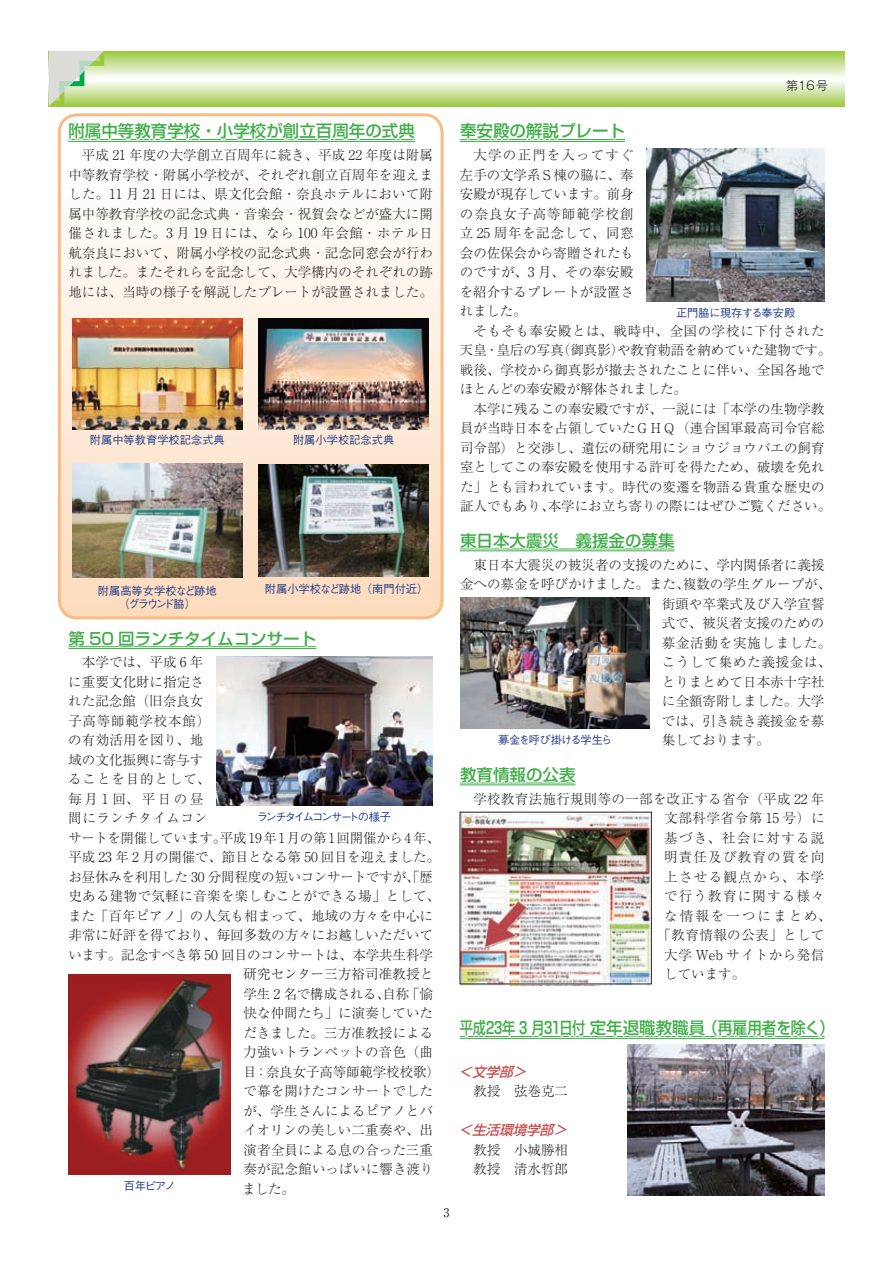
<style>
.page{position:relative;width:893px;height:1263px;background:#fff}
.page>*{position:absolute;margin:0;border:0;box-sizing:border-box;transform-origin:0 0}
.t1{font:500 16.5px "Shin Go Pr 5";color:#40ae49}
.t2{font:500 16.5px "Shin Go Pr 5";color:#40ae49;scale:.8 1}
.t3{font:300 13.5px/19.5px "Ryumin Pr 5";color:#231f20;text-align:justify}
.t4{font:300 13.5px "Ryumin Pr 5";letter-spacing:-.02em;color:#231f20}
.t5{font:300 13.5px/19.5px "Ryumin Pro";letter-spacing:-.01em;color:#231f20;text-align:justify}
.t6{font:300 13.5px "Ryumin Pr 5";letter-spacing:.055em;color:#231f20}
.t7{font:300 13.5px "Ryumin Pr 5";letter-spacing:.02em;color:#231f20}
.t8{font:300 13.5px "Ryumin Pr 5";letter-spacing:.025em;color:#231f20}
.t9{font:300 13.5px "Ryumin Pr 5";letter-spacing:.035em;color:#231f20}
.t10{font:300 13.5px "Ryumin Pr 5";letter-spacing:.095em;color:#231f20}
.t11{font:300 13.5px "Ryumin Pr 5";letter-spacing:.085em;color:#231f20}
.t12{font:italic 500 13.5px "Shin Go Pr 5";color:#c74e4f}
.t13{font:300 13.5px "Ryumin Pr 5";letter-spacing:.045em;color:#231f20}
.t14{font:300 13.5px "Ryumin Pr 5";letter-spacing:.04em;color:#231f20}
.t15{font:300 13.5px "Ryumin Pr 5";letter-spacing:.15em;color:#231f20}
.t16{font:300 13.5px "Ryumin Pr 5";letter-spacing:.065em;color:#231f20}
.t17{font:300 13.5px "Ryumin Pr 5";letter-spacing:.2em;color:#231f20}
.t18{font:300 12px "Gothic MB101 Pro";color:#231f20}
.t19{font:12px "Ryumin Pr 5";color:#231f20}
.t20{font:500 11.25px "Gothic BBB Pr 6";color:#253f8e}
.t21{font:500 11.25px/13.5px "Gothic BBB Pr 6";letter-spacing:-.07em;color:#253f8e;text-align:center}
.t22{font:500 11.25px "Gothic BBB Pr 6";letter-spacing:-.15em;color:#253f8e}
.t23{font:500 11.25px "Gothic BBB Pr 6";letter-spacing:-.02em;color:#253f8e}
.t24{font:500 11.25px "Gothic BBB Pr 6";letter-spacing:-.1em;color:#253f8e}
.s1{font-family:"Ryumin Pr 5"}
.s2{font-family:"Ryumin Pro"}
</style>
<div class="page">
<svg style="left:59px;top:117px;width:381px;height:501px"></svg>
<div style="left:58px;top:113px;width:386px;height:506px;border:3px solid #fbbb85;border-radius:18px"></div>
<svg style="left:104px;top:51px;width:740px;height:55px"></svg>
<svg style="left:49px;top:51px;width:55px;height:55px"></svg>
<hr style="left:68px;top:646px;width:248px;height:1px;background:#40ae49">
<hr style="left:68px;top:648px;width:248px;height:1px;background:#40ae49">
<svg style="left:68px;top:646px;width:216px;height:2px"></svg>
<svg style="left:303px;top:646px;width:14px;height:1px"></svg>
<hr style="left:460px;top:549px;width:214px;height:1px;background:#40ae49">
<hr style="left:460px;top:551px;width:214px;height:1px;background:#40ae49">
<hr style="left:460px;top:785px;width:115px;height:1px;background:#40ae49">
<hr style="left:460px;top:1038px;width:364px;height:1px;background:#40ae49">
<svg style="left:460px;top:548px;width:101px;height:3px"></svg>
<svg style="left:574px;top:548px;width:101px;height:4px"></svg>
<svg style="left:460px;top:782px;width:116px;height:3px"></svg>
<svg style="left:460px;top:1036px;width:365px;height:2px"></svg>
<hr style="left:68px;top:141px;width:347px;height:1px;background:#40ae49">
<svg style="left:68px;top:121px;width:349px;height:20px"></svg>
<hr style="left:460px;top:139px;width:165px;height:1px;background:#40ae49">
<hr style="left:460px;top:141px;width:165px;height:1px;background:#40ae49">
<svg style="left:460px;top:139px;width:133px;height:2px"></svg>
<img style="left:73px;top:319px;width:170px;height:110px">
<img style="left:259px;top:319px;width:170px;height:110px">
<img style="left:73px;top:463px;width:170px;height:114px">
<img style="left:259px;top:464px;width:170px;height:113px">
<img style="left:216px;top:657px;width:217px;height:149px">
<img style="left:646px;top:149px;width:179px;height:153px">
<img style="left:68px;top:974px;width:163px;height:201px">
<img style="left:460px;top:597px;width:189px;height:132px">
<img style="left:460px;top:814px;width:191px;height:171px">
<img style="left:628px;top:1044px;width:196px;height:152px">
<p class="t1" style="left:68px;top:118px;width:348px">附属中等教育学校・小学校が創立百周年の式典</p>
<p class="t1" style="left:460px;top:118px;width:166px">奉安殿の解説プレート</p>
<p class="t18" style="left:786px;top:76px;width:43px">第16号</p>
<p class="t3" style="left:68px;top:145px;width:366px;text-indent:14px">平成 21 年度の大学創立百周年に続き、平成 22 年度は附属中等教育学校・附属小学校が、それぞれ創立百周年を迎えました。11 月 21 日には、県文化会館・奈良ホテルにおいて附属中等教育学校の記念式典・音楽会・祝賀会などが盛大に開催されました。3 月 19 日には、なら 100 年会館・ホテル日航奈良において、附属小学校の記念式典・記念同窓会が行われました。またそれらを記念して、大学構内のそれぞれの跡地には、当時の様子を解説したプレートが設置されました。</p>
<p class="t20" style="left:90px;top:431px;width:136px">附属中等教育学校記念式典</p>
<p class="t20" style="left:293px;top:431px;width:103px">附属小学校記念式典</p>
<p class="t21" style="left:98px;top:583px;width:120px">附属高等女学校など跡地（グラウンド脇）</p>
<p class="t20" style="left:265px;top:579px;width:165px">附属小学校など跡地（南門付近）</p>
<p class="t1" style="left:68px;top:625px;width:249px">第 50 回ランチタイムコンサート</p>
<p class="t3" style="left:82px;top:652px;width:123px">本学では、平成 6 年</p>
<p class="t3" style="left:68px;top:671px;width:137px">に重要文化財に指定さ</p>
<p class="t3" style="left:68px;top:691px;width:137px">れた記念館（旧奈良女</p>
<p class="t6" style="left:68px;top:710px;width:143px">子高等師範学校本館）</p>
<p class="t3" style="left:68px;top:730px;width:137px">の有効活用を図り、地</p>
<p class="t3" style="left:68px;top:749px;width:137px">域の文化振興に寄与す</p>
<p class="t16" style="left:68px;top:769px;width:144px">ることを目的として、</p>
<p class="t17" style="left:68px;top:788px;width:136px">毎月1回、平日の昼</p>
<p class="t9" style="left:68px;top:808px;width:141px">間にランチタイムコン</p>
<p class="t3" style="left:68px;top:827px;width:373px">サートを開催しています。平成19年1月の第1回開催から4年、</p>
<p class="t4" style="left:68px;top:847px;width:373px">平成 23 年 2 月の開催で、節目となる第 50 回目を迎えました。</p>
<p class="t3" style="left:68px;top:866px;width:366px">お昼休みを利用した 30 分間程度の短いコンサートですが、「歴</p>
<p class="t7" style="left:68px;top:886px;width:373px">史ある建物で気軽に音楽を楽しむことができる場」として、</p>
<p class="t3" style="left:68px;top:905px;width:366px">また「百年ピアノ」の人気も相まって、地域の方々を中心に</p>
<p class="t3" style="left:68px;top:924px;width:366px">非常に好評を得ており、毎回多数の方々にお越しいただいて</p>
<p class="t4" style="left:68px;top:944px;width:366px">います。記念すべき第 50 回目のコンサートは、本学共生科学</p>
<p class="t3" style="left:244px;top:963px;width:191px">研究センター三方裕司准教授と</p>
<p class="t4" style="left:243px;top:983px;width:191px">学生 2 名で構成される、自称「愉</p>
<p class="t3" style="left:243px;top:1002px;width:191px">快な仲間たち」に演奏していた</p>
<p class="t3" style="left:243px;top:1022px;width:191px">だきました。三方准教授による</p>
<p class="t3" style="left:243px;top:1041px;width:191px">力強いトランペットの音色（曲</p>
<p class="t3" style="left:243px;top:1061px;width:198px">目：奈良女子高等師範学校校歌）</p>
<p class="t3" style="left:243px;top:1080px;width:191px">で幕を開けたコンサートでした</p>
<p class="t3" style="left:243px;top:1100px;width:191px">が、学生さんによるピアノとバ</p>
<p class="t3" style="left:243px;top:1119px;width:191px">イオリンの美しい二重奏や、出</p>
<p class="t3" style="left:243px;top:1139px;width:191px">演者全員による息の合った三重</p>
<p class="t3" style="left:243px;top:1158px;width:191px">奏が記念館いっぱいに響き渡り</p>
<p class="t3" style="left:242px;top:1178px;width:54px">ました。</p>
<p class="t22" style="left:257px;top:807px;width:136px">ランチタイムコンサートの様子</p>
<p class="t20" style="left:124px;top:1176px;width:53px">百年ピアノ</p>
<p class="t3" style="left:460px;top:144px;width:175px;text-indent:14px">大学の正門を入ってすぐ左手の文学系Ｓ棟の脇に、奉安殿が現存しています。前身の奈良女子高等師範学校創立 25 周年を記念して、同窓会の佐保会から寄贈されたも</p>
<p class="t5" style="left:460px;top:261px;width:175px"><span class="s1">のですが、</span>3 月、その奉安殿を紹介するプレートが設置されました。</p>
<p class="t3" style="left:460px;top:320px;width:373px;text-align:left;text-indent:14px">そもそも奉安殿とは、戦時中、全国の学校に下付された天皇・皇后の写真（御真影）や教育勅語を納めていた建物です。戦後、学校から御真影が撤去されたことに伴い、全国各地でほとんどの奉安殿が解体されました。</p>
<p class="t3" style="left:460px;top:398px;width:373px;text-align:center">本学に残るこの奉安殿ですが、一説には「本学の生物学教<br>員が当時日本を占領していたＧＨＱ（連合国軍最高司令官総司令部）と交渉し、遺伝の研究用にショウジョウバエの飼育室としてこの奉安殿を使用する許可を得たため、破壊を免れた」とも言われています。時代の変遷を物語る貴重な歴史の証人でもあり、本学にお立ち寄りの際にはぜひご覧ください。</p>
<p class="t1" style="left:460px;top:527px;width:216px">東日本大震災　義援金の募集</p>
<p class="t3" style="left:473px;top:554px;width:353px">東日本大震災の被災者の支援のために、学内関係者に義援</p>
<p class="t3" style="left:460px;top:573px;width:373px">金への募金を呼びかけました。また、複数の学生グループが、</p>
<p class="t3" style="left:662px;top:593px;width:164px">街頭や卒業式及び入学宣誓</p>
<p class="t3" style="left:662px;top:612px;width:164px">式で、被災者支援のための</p>
<p class="t6" style="left:662px;top:632px;width:171px">募金活動を実施しました。</p>
<p class="t6" style="left:662px;top:652px;width:171px">こうして集めた義援金は、</p>
<p class="t3" style="left:662px;top:671px;width:164px">とりまとめて日本赤十字社</p>
<p class="t3" style="left:662px;top:690px;width:164px">に全額寄附しました。大学</p>
<p class="t3" style="left:662px;top:710px;width:164px">では、引き続き義援金を募</p>
<p class="t3" style="left:662px;top:729px;width:110px">集しております。</p>
<p class="t1" style="left:460px;top:761px;width:117px">教育情報の公表</p>
<p class="t8" style="left:473px;top:788px;width:352px">学校教育法施行規則等の一部を改正する省令（平成 22 年</p>
<p class="t13" style="left:664px;top:808px;width:162px">文部科学省令第 15 号）に</p>
<p class="t10" style="left:664px;top:827px;width:162px">基づき、社会に対する説</p>
<p class="t11" style="left:664px;top:847px;width:162px">明責任及び教育の質を向</p>
<p class="t10" style="left:664px;top:866px;width:162px">上させる観点から、本学</p>
<p class="t11" style="left:664px;top:886px;width:162px">で行う教育に関する様々</p>
<p class="t15" style="left:664px;top:905px;width:168px">な情報を一つにまとめ、</p>
<p class="t9" style="left:657px;top:924px;width:168px">「教育情報の公表」として</p>
<p class="t14" style="left:664px;top:944px;width:162px">大学 Web サイトから発信</p>
<p class="t3" style="left:664px;top:963px;width:82px">しています。</p>
<p class="t2" style="left:460px;top:1015px;width:469px">平成23年 3 月31日付 定年退職教職員（再雇用者を除く）</p>
<p class="t12" style="left:459px;top:1060px;width:74px">＜文学部＞</p>
<p class="t3" style="left:460px;top:1080px;width:109px">　教授　弦巻克二</p>
<p class="t12" style="left:459px;top:1119px;width:115px">＜生活環境学部＞</p>
<p class="t3" style="left:473px;top:1139px;width:96px"><span class="s2">教授　</span>小城勝相</p>
<p class="t5" style="left:460px;top:1158px;width:109px">　教授　<span class="s1">清水哲郎</span></p>
<p class="t23" style="left:676px;top:303px;width:121px">正門脇に現存する奉安殿</p>
<p class="t24" style="left:498px;top:730px;width:116px">募金を呼び掛ける学生ら</p>
<p class="t19" style="left:443px;top:1203px;width:7px">3</p>
</div>
